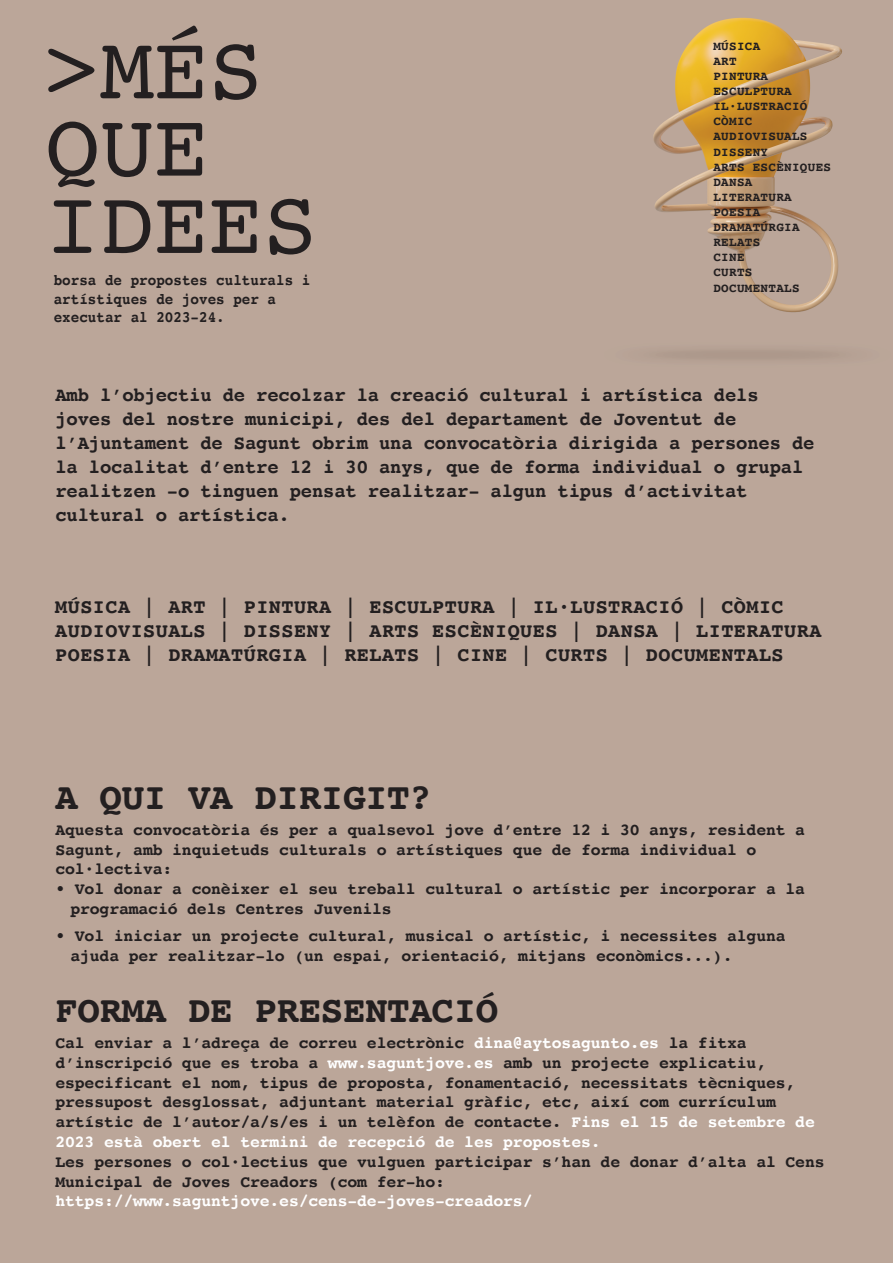
<style>
.page{position:relative;width:893px;height:1263px;background:#bba699}
.page>*{position:absolute;margin:0;border:0;box-sizing:border-box;transform-origin:0 0}
.t1{font:90.75px/77.2px "Courier";color:#231f20}
.t2{font:700 37.5px "Courier";letter-spacing:-.01em;color:#231f20}
.t3{font:700 20.1px/24.2px "Courier";letter-spacing:.025em;color:#231f20}
.t4{font:700 19.5px/24px "Courier";letter-spacing:-.01em;color:#231f20}
.t5{font:700 16.5px/19.8px "Courier";letter-spacing:-.01em;color:#231f20}
.t6{font:700 16.5px "Courier";letter-spacing:-.01em;color:#fff}
.t7{font:700 15.6px/18.8px "Courier";color:#231f20;scale:.91 1}
.t8{font:700 12.6px/15.1px "Courier";letter-spacing:.025em;color:#231f20}
.s1{color:#fff}
</style>
<div class="page">
<img style="left:653px;top:17px;width:189px;height:342px">
<h1 class="t1" style="left:45px;top:29px;width:274px">&gt;MÉS<br>QUE<br>IDEES</h1>
<p class="t7" style="left:54px;top:270px;width:283px">borsa de propostes culturals i artístiques de joves per a executar al 2023-24.</p>
<p class="t8" style="left:713px;top:38px;width:119px">MÚSICA<br>ART<br>PINTURA<br>ESCULPTURA<br>IL·LUSTRACIÓ<br>CÒMIC<br>AUDIOVISUALS<br>DISSENY<br>ARTS ESCÈNIQUES<br>DANSA<br>LITERATURA<br>POESIA<br>DRAMATÚRGIA<br>RELATS<br>CINE<br>CURTS<br>DOCUMENTALS</p>
<p class="t4" style="left:55px;top:382px;width:761px">Amb l’objectiu de recolzar la creació cultural i artística dels joves del nostre municipi, des del departament de Joventut de l’Ajuntament de Sagunt obrim una convocatòria dirigida a persones de la localitat d’entre 12 i 30 anys, que de forma individual o grupal realitzen -o tinguen pensat realitzar- algun tipus d’activitat cultural o artística.</p>
<p class="t3" style="left:55px;top:593px;width:768px">MÚSICA | ART | PINTURA | ESCULPTURA | IL·LUSTRACIÓ | CÒMIC<br>AUDIOVISUALS | DISSENY | ARTS ESCÈNIQUES | DANSA | LITERATURA<br>POESIA | DRAMATÚRGIA | RELATS | CINE | CURTS | DOCUMENTALS</p>
<h2 class="t2" style="left:55px;top:767px;width:378px">A QUI VA DIRIGIT?</h2>
<p class="t5" style="left:55px;top:819px;width:751px">Aquesta convocatòria és per a qualsevol jove d’entre 12 i 30 anys, resident a<br>Sagunt, amb inquietuds culturals o artístiques que de forma individual o col·lectiva:</p>
<p class="t5" style="left:70px;top:878px;width:736px;text-indent:-15px">• Vol donar a conèixer el seu treball cultural o artístic per incorporar a la programació dels Centres Juvenils</p>
<p class="t5" style="left:70px;top:925px;width:717px;text-indent:-15px">• Vol iniciar un projecte cultural, musical o artístic, i necessites alguna ajuda per realitzar-lo (un espai, orientació, mitjans econòmics...).</p>
<h2 class="t2" style="left:55px;top:980px;width:444px">FORMA DE PRESENTACIÓ</h2>
<p class="t5" style="left:55px;top:1032px;width:761px">Cal enviar a l’adreça de correu electrònic <span class="s1">dina@aytosagunto.es</span> la fitxa d’inscripció que es troba a <span class="s1">www.saguntjove.es</span> amb un projecte explicatiu, especificant el nom, tipus de proposta, fonamentació, necessitats tècniques, pressupost desglossat, adjuntant material gràfic, etc, així com currículum artístic de l’autor/a/s/es i un telèfon de contacte. <span class="s1">Fins el 15 de setembre de 2023 està obert el termini de recepció de les propostes.</span></p>
<p class="t5" style="left:55px;top:1151px;width:771px">Les persones o col·lectius que vulguen participar s’han de donar d’alta al Cens<br>Municipal de Joves Creadors (com fer-ho:</p>
<p class="t6" style="left:55px;top:1188px;width:479px">https://www.saguntjove.es/cens-de-joves-creadors/</p>
</div>
